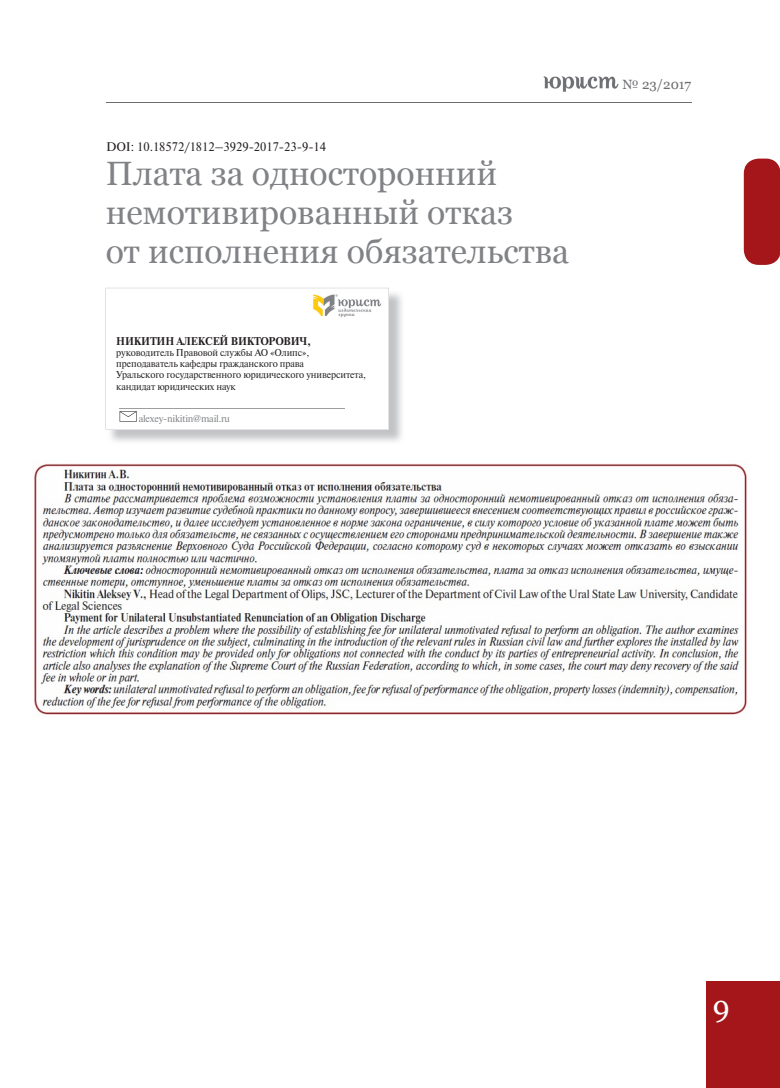
<style>
.page{position:relative;width:780px;height:1088px;background:#fff}
.page>*{position:absolute;margin:0;border:0;box-sizing:border-box;transform-origin:0 0}
.t1{font:33.75px/38.8px "Georgia";color:#808285}
.t2{font:30px "Georgia";color:#fff}
.t3{font:13.38px "Georgia";color:#6c6d70}
.t4{font:12.5px "Newton C";color:#231f20}
.t5{font:700 11.25px "Newton C";letter-spacing:-.01em;color:#231f20;scale:.96 1}
.t6{font:10px/11.2px "Newton C";letter-spacing:-.01em;color:#231f20;scale:.96 1}
.t7{font:10px "Newton C";letter-spacing:-.02em;color:#808285}
</style>
<div class="page">
<img style="left:543px;top:76px;width:76px;height:16px">
<hr style="left:106px;top:103px;width:585px;height:1px;background:#6c6d70">
<div style="left:706px;top:981px;width:74px;height:107px;background:#a4161a"></div>
<svg style="left:106px;top:288px;width:283px;height:141px"></svg>
<hr style="left:120px;top:408px;width:225px;height:1px;background:#9c9ea1">
<svg style="left:120px;top:411px;width:17px;height:11px"></svg>
<img style="left:309px;top:289px;width:75px;height:30px">
<div style="left:743px;top:159px;width:37px;height:106px;background:#a4161a;border-radius:15px"></div>
<img style="left:34px;top:463px;width:713px;height:252px">
<p class="t4" style="left:106px;top:142px;width:221px">DOI: 10.18572/1812–3929-2017-23-9-14</p>
<h1 class="t1" style="left:106px;top:154px;width:465px">Плата за односторонний немотивированный отказ<br>от исполнения обязательства</h1>
<p class="t5" style="left:116px;top:336px;width:204px">НИКИТИН АЛЕКСЕЙ ВИКТОРОВИЧ,</p>
<p class="t6" style="left:116px;top:348px;width:262px">руководитель Правовой службы АО «Олипс», преподаватель кафедры гражданского права<br>Уральского государственного юридического университета, кандидат юридических наук</p>
<p class="t7" style="left:139px;top:415px;width:93px">alexey-nikitin@mail.ru</p>
<h3 class="t3" style="left:622px;top:76px;width:70px">№ 23/2017</h3>
<h2 class="t2" style="left:712px;top:990px;width:18px">9</h2>
</div>
